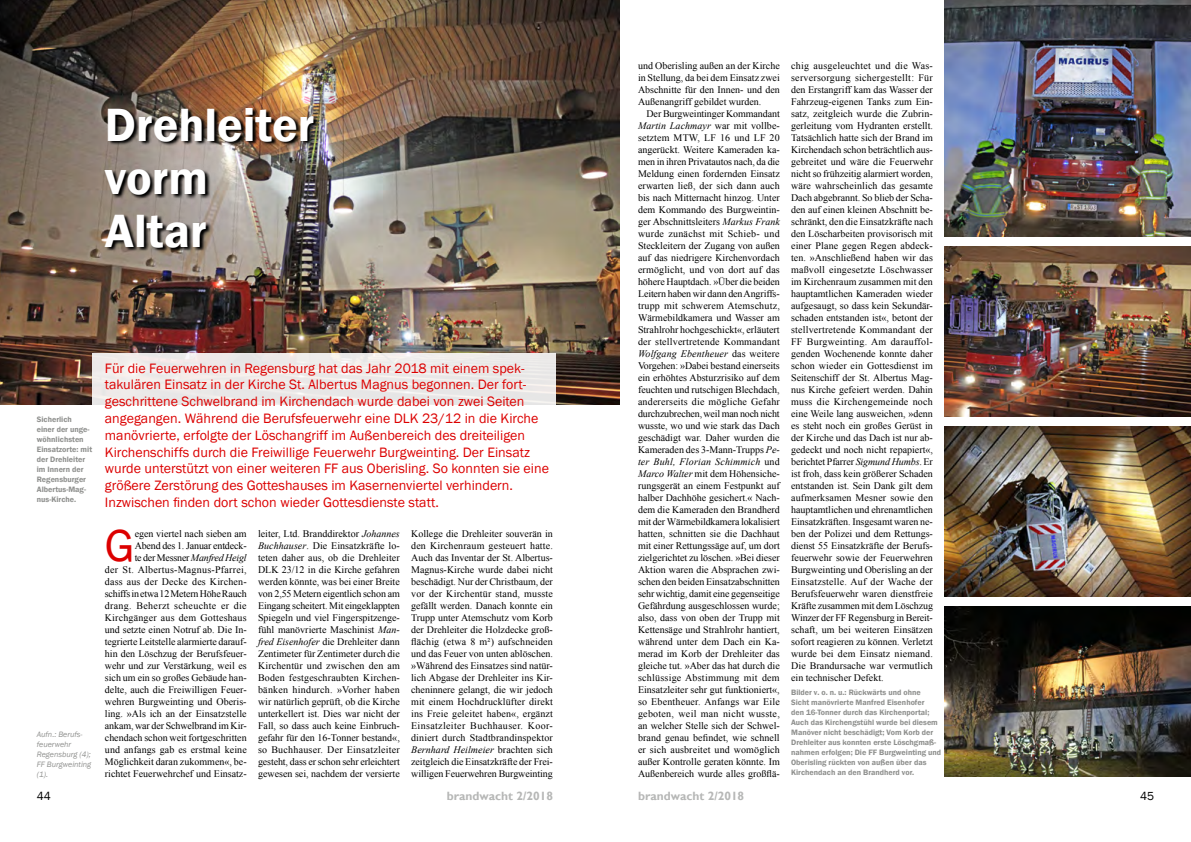
<style>
.page{position:relative;width:1191px;height:842px;background:#fff}
.page>*{position:absolute;margin:0;border:0;box-sizing:border-box;transform-origin:0 0}
.t1{font:600 48px/53px "Franklin Gothic";color:#fff}
.t2{font:46px "Franklin Gothic";color:#dc0000}
.t3{font:14px/16.8px "Franklin Gothic";color:#dc0000}
.t4{font:700 12px "Gill Sans";color:#b6b7b6}
.t5{font:12px "Franklin Gothic";color:#000}
.t6{font:10px/12px "Times New Roman";color:#000;text-align:justify}
.t7{font:600 8px/10px "Franklin Gothic";color:#8f908e}
.t8{font:italic 8px/10px "Franklin Gothic";color:#8f908e}
.s1{font-style:italic}
</style>
<div class="page">
<img style="left:0;top:0;width:619px;height:405px">
<div style="left:92px;top:353px;width:464px;height:163px;background:linear-gradient(to bottom,#eeebea,#fff)"></div>
<img style="left:105px;top:108px;width:213px;height:144px">
<img style="left:944px;top:0;width:247px;height:237px">
<img style="left:944px;top:607px;width:247px;height:170px">
<img style="left:944px;top:247px;width:247px;height:170px">
<img style="left:944px;top:427px;width:247px;height:170px">
<h1 class="t1" style="left:105px;top:99px;width:211px">Drehleiter vorm<br>Altar</h1>
<p class="t7" style="left:37px;top:415px;width:57px">Sicherlich<br>einer der unge&shy;wöhnlichsten<br>Einsatzorte: mit der Drehleiter im Innern der<br>Regensburger<br>Albertus-Mag&shy;nus-Kirche.</p>
<p class="t8" style="left:37px;top:729px;width:56px">Aufn.: Berufs&shy;feuerwehr<br>Regensburg (4);<br>FF Burgweinting (1).</p>
<p class="t3" style="left:105px;top:360px;width:445px">Für die Feuerwehren in Regensburg hat das Jahr 2018 mit einem spek&shy;takulären Einsatz in der Kirche St. Albertus Magnus begonnen. Der fort&shy;geschrittene Schwelbrand im Kirchendach wurde dabei von zwei Seiten angegangen. Während die Berufsfeuerwehr eine DLK 23/12 in die Kirche manövrierte, erfolgte der Löschangriff im Außenbereich des dreiteiligen Kirchenschiffs durch die Freiwillige Feuerwehr Burgweinting. Der Einsatz wurde unterstützt von einer weiteren FF aus Oberisling. So konnten sie eine größere Zerstörung des Gotteshauses im Kasernenviertel verhindern.<br>Inzwischen finden dort schon wieder Gottesdienste statt.</p>
<h2 class="t2" style="left:105px;top:517px;width:31px">G</h2>
<p class="t6" style="left:105px;top:527px;width:143px;text-align:right">egen viertel nach sieben am<br>Abend des 1. Januar entdeck-<br>te der Messner <span class="s1">Manfred Heigl<br></span>der St. Albertus-Magnus-Pfarrei, dass aus der Decke des Kirchen&shy;schiffs in etwa 12 Metern Höhe Rauch drang. Beherzt scheuchte er die Kirchgänger aus dem Gotteshaus und setzte einen Notruf ab. Die In&shy;tegrierte Leitstelle alarmierte darauf&shy;hin den Löschzug der Berufsfeuer&shy;wehr und zur Verstärkung, weil es sich um ein so großes Gebäude han&shy;delte, auch die Freiwilligen Feuer&shy;wehren Burgweinting und Oberis&shy;ling. »Als ich an der Einsatzstelle ankam, war der Schwelbrand im Kir&shy;chendach schon weit fortgeschritten und anfangs gab es erstmal keine Möglichkeit daran zukommen«, be&shy;richtet Feuerwehrchef und Einsatz-</p>
<p class="t6" style="left:258px;top:527px;width:143px">leiter, Ltd. Branddirektor <span class="s1">Johannes Buchhauser</span>. Die Einsatzkräfte lo&shy;teten daher aus, ob die Drehleiter DLK 23/12 in die Kirche gefahren werden könnte, was bei einer Breite von 2,55 Metern eigentlich schon am Eingang scheitert. Mit eingeklappten Spiegeln und viel Fingerspitzenge&shy;fühl manövrierte Maschinist <span class="s1">Man&shy;fred Eisenhofer</span> die Drehleiter dann Zentimeter für Zentimeter durch die Kirchentür und zwischen den am Boden festgeschraubten Kirchen&shy;bänken hindurch. »Vorher haben wir natürlich geprüft, ob die Kirche unterkellert ist. Dies war nicht der Fall, so dass auch keine Einbruch&shy;gefahr für den 16-Tonner bestand«, so Buchhauser. Der Einsatzleiter gesteht, dass er schon sehr erleichtert gewesen sei, nachdem der versierte</p>
<p class="t6" style="left:411px;top:527px;width:143px">Kollege die Drehleiter souverän in den Kirchenraum gesteuert hatte.<br>Auch das Inventar der St. Albertus-Magnus-Kirche wurde dabei nicht beschädigt. Nur der Christbaum, der vor der Kirchentür stand, musste gefällt werden. Danach konnte ein Trupp unter Atemschutz vom Korb der Drehleiter die Holzdecke groß&shy;flächig (etwa 8 m²) aufschneiden und das Feuer von unten ablöschen. »Während des Einsatzes sind natür&shy;lich Abgase der Drehleiter ins Kir&shy;cheninnere gelangt, die wir jedoch mit einem Hochdrucklüfter direkt ins Freie geleitet haben«, ergänzt Einsatzleiter Buchhauser. Koor&shy;diniert durch Stadtbrandinspektor <span class="s1">Bernhard Heilmeier</span> brachten sich zeitgleich die Einsatzkräfte der Frei&shy;willigen Feuerwehren Burgweinting</p>
<p class="t6" style="left:638px;top:59px;width:143px">und Oberisling außen an der Kirche in Stellung, da bei dem Einsatz zwei Abschnitte für den Innen- und den Außenangriff gebildet wurden.</p>
<p class="t6" style="left:638px;top:107px;width:143px;text-indent:9px">Der Burgweintinger Kommandant <span class="s1">Martin Lachmayr</span> war mit vollbe&shy;setztem MTW, LF 16 und LF 20 angerückt. Weitere Kameraden ka&shy;men in ihren Privatautos nach, da die Meldung einen fordernden Einsatz erwarten ließ, der sich dann auch bis nach Mitternacht hinzog. Unter dem Kommando des Burgweintin&shy;ger Abschnittsleiters <span class="s1">Markus Frank </span>wurde zunächst mit Schieb- und Steckleitern der Zugang von außen auf das niedrigere Kirchenvordach ermöglicht, und von dort auf das höhere Hauptdach. »Über die beiden Leitern haben wir dann den Angriffs&shy;trupp mit schwerem Atemschutz, Wärmebildkamera und Wasser am Strahlrohr hochgeschickt«, erläutert der stellvertretende Kommandant <span class="s1">Wolfgang Ebentheuer</span> das weitere Vorgehen: »Dabei bestand einerseits ein erhöhtes Absturzrisiko auf dem feuchten und rutschigen Blechdach, andererseits die mögliche Gefahr durchzubrechen, weil man noch nicht wusste, wo und wie stark das Dach geschädigt war. Daher wurden die Kameraden des 3-Mann-Trupps <span class="s1">Pe&shy;ter Buhl, Florian Schimmich</span> und <span class="s1">Marco Walter</span> mit dem Höhensiche&shy;rungsgerät an einem Festpunkt auf halber Dachhöhe gesichert.« Nach&shy;dem die Kameraden den Brandherd mit der Wärmebildkamera lokalisiert hatten, schnitten sie die Dachhaut mit einer Rettungssäge auf, um dort zielgerichtet zu löschen. »Bei dieser Aktion waren die Absprachen zwi&shy;schen den beiden Einsatzabschnitten sehr wichtig, damit eine gegenseitige Gefährdung ausgeschlossen wurde; also, dass von oben der Trupp mit Kettensäge und Strahlrohr hantiert, während unter dem Dach ein Ka&shy;merad im Korb der Drehleiter das gleiche tut. »Aber das hat durch die schlüssige Abstimmung mit dem Einsatzleiter sehr gut funktioniert«, so Ebentheuer. Anfangs war Eile geboten, weil man nicht wusste, an welcher Stelle sich der Schwel&shy;brand genau befindet, wie schnell er sich ausbreitet und womöglich außer Kontrolle geraten könnte. Im Außenbereich wurde alles großflä-</p>
<p class="t6" style="left:791px;top:59px;width:143px">chig ausgeleuchtet und die Was&shy;serversorgung sichergestellt: Für den Erstangriff kam das Wasser der Fahrzeug-eigenen Tanks zum Ein&shy;satz, zeitgleich wurde die Zubrin&shy;gerleitung vom Hydranten erstellt.<br>Tatsächlich hatte sich der Brand im Kirchendach schon beträchtlich aus&shy;gebreitet und wäre die Feuerwehr nicht so frühzeitig alarmiert worden, wäre wahrscheinlich das gesamte Dach abgebrannt. So blieb der Scha&shy;den auf einen kleinen Abschnitt be&shy;schränkt, den die Einsatzkräfte nach den Löscharbeiten provisorisch mit einer Plane gegen Regen abdeck&shy;ten. »Anschließend haben wir das maßvoll eingesetzte Löschwasser im Kirchenraum zusammen mit den hauptamtlichen Kameraden wieder aufgesaugt, so dass kein Sekundär&shy;schaden entstanden ist«, betont der stellvertretende Kommandant der FF Burgweinting. Am darauffol&shy;genden Wochenende konnte daher schon wieder ein Gottesdienst im Seitenschiff der St. Albertus Mag&shy;nus Kirche gefeiert werden. Dahin muss die Kirchengemeinde noch eine Weile lang ausweichen, »denn es steht noch ein großes Gerüst in der Kirche und das Dach ist nur ab&shy;gedeckt und noch nicht repapiert«, berichtet Pfarrer <span class="s1">Sigmund Humbs</span>. Er ist froh, dass kein größerer Schaden entstanden ist. Sein Dank gilt dem aufmerksamen Mesner sowie den hauptamtlichen und ehrenamtlichen Einsatzkräften. Insgesamt waren ne&shy;ben der Polizei und dem Rettungs&shy;dienst 55 Einsatzkräfte der Berufs&shy;feuerwehr sowie der Feuerwehren Burgweinting und Oberisling an der Einsatzstelle. Auf der Wache der Berufsfeuerwehr waren dienstfreie Kräfte zusammen mit dem Löschzug Winzer der FF Regensburg in Bereit&shy;schaft, um bei weiteren Einsätzen sofort reagieren zu können. Verletzt wurde bei dem Einsatz niemand.<br>Die Brandursache war vermutlich ein technischer Defekt.</p>
<p class="t7" style="left:791px;top:688px;width:152px">Bilder v. o. n. u.: Rückwärts und ohne<br>Sicht manövrierte Manfred Eisenhofer<br>den 16-Tonner durch das Kirchenportal; Auch das Kirchengstühl wurde bei diesem Manöver nicht beschädigt; Vom Korb der Drehleiter aus konnten erste Löschgmaß&shy;nahmen erfolgen; Die FF Burgweinting und Oberisling rückten von außen über das Kirchendach an den Brandherd vor.</p>
<p class="t5" style="left:37px;top:788px;width:16px">44</p>
<p class="t4" style="left:447px;top:788px;width:108px">brandwacht 2/2018</p>
<p class="t4" style="left:638px;top:788px;width:108px">brandwacht 2/2018</p>
<p class="t5" style="left:1140px;top:788px;width:16px">45</p>
</div>
